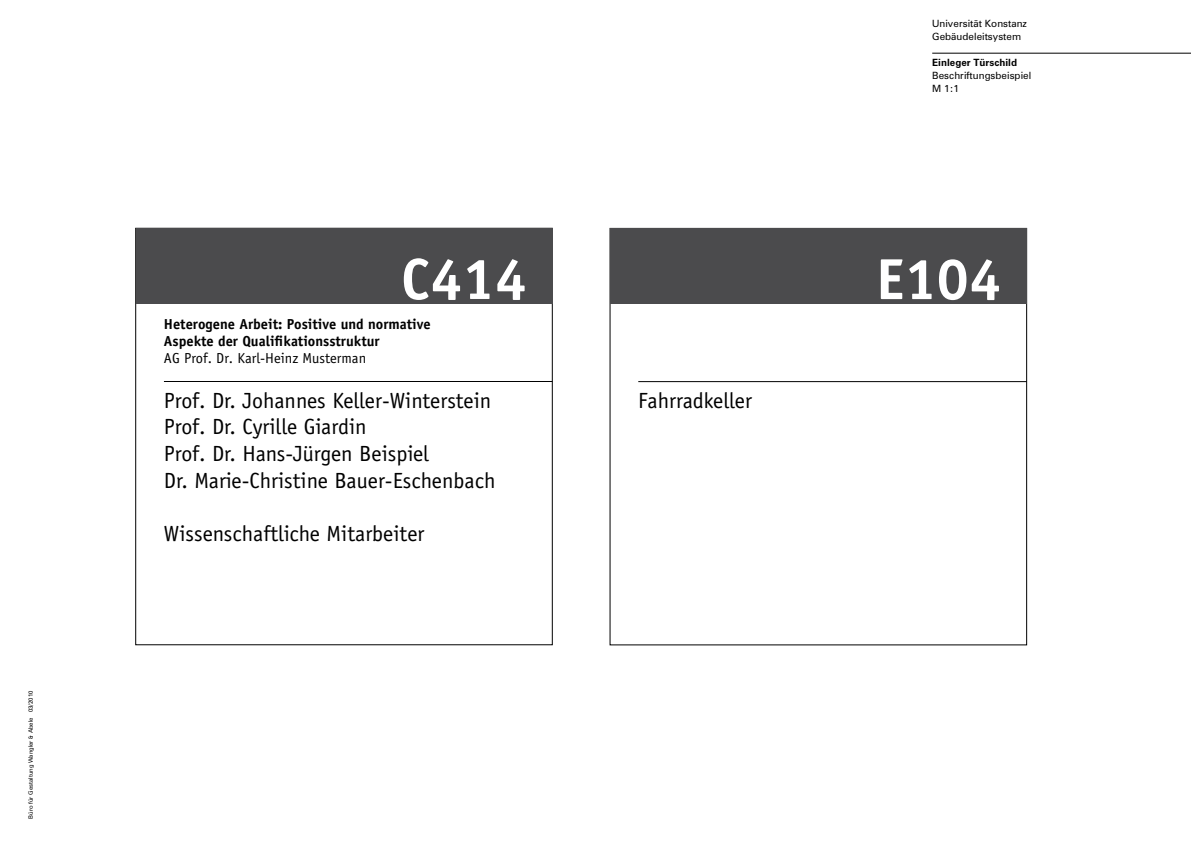
<style>
.page{position:relative;width:1191px;height:842px;background:#fff}
.page>*{position:absolute;margin:0;border:0;box-sizing:border-box;transform-origin:0 0}
.t1{font:700 58px "Officina Sans";color:#fff}
.t2{font:22px/26.6px "Officina Sans";color:#000}
.t3{font:700 14.5px/17px "Officina Sans";color:#000}
.t4{font:14.5px "Officina Sans";color:#000}
.t5{font:10px/13px "Zurich BT";letter-spacing:.005em;color:#000}
.t6{font:700 10px "Zurich BT";letter-spacing:.005em;color:#000}
.t7{font:6px "Zurich BT";color:#000}
</style>
<div class="page">
<hr style="left:932px;top:53px;width:259px;height:1px;background:#000">
<div style="left:136px;top:228px;width:416px;height:75px;background:#4b4b4d"></div>
<hr style="left:164px;top:381px;width:388px;height:1px;background:#000">
<div style="left:610px;top:228px;width:416px;height:75px;background:#4b4b4d"></div>
<hr style="left:638px;top:381px;width:388px;height:1px;background:#000">
<p class="t7" style="left:27px;top:819px;width:130px;rotate:-90deg">Büro für Gestaltung Wangler &amp; Abele 03/2010</p>
<h1 class="t1" style="left:401px;top:243px;width:127px">C414</h1>
<p class="t3" style="left:164px;top:315px;width:268px">Heterogene Arbeit: Positive und normative<br>Aspekte der Qualifikationsstruktur</p>
<p class="t4" style="left:164px;top:350px;width:204px">AG Prof. Dr. Karl-Heinz Musterman</p>
<p class="t2" style="left:164px;top:387px;width:333px">Prof. Dr. Johannes Keller-Winterstein Prof. Dr. Cyrille Giardin<br>Prof. Dr. Hans-Jürgen Beispiel<br>Dr. Marie-Christine Bauer-Eschenbach</p>
<p class="t2" style="left:164px;top:520px;width:262px">Wissenschaftliche Mitarbeiter</p>
<p class="t2" style="left:638px;top:387px;width:115px">Fahrradkeller</p>
<p class="t5" style="left:932px;top:17px;width:96px">Universität Konstanz<br>Gebäudeleitsystem</p>
<p class="t6" style="left:932px;top:56px;width:86px">Einleger Türschild</p>
<p class="t5" style="left:932px;top:69px;width:100px">Beschriftungsbeispiel<br>M 1:1</p>
<h1 class="t1" style="left:876px;top:243px;width:126px">E104</h1>
</div>
